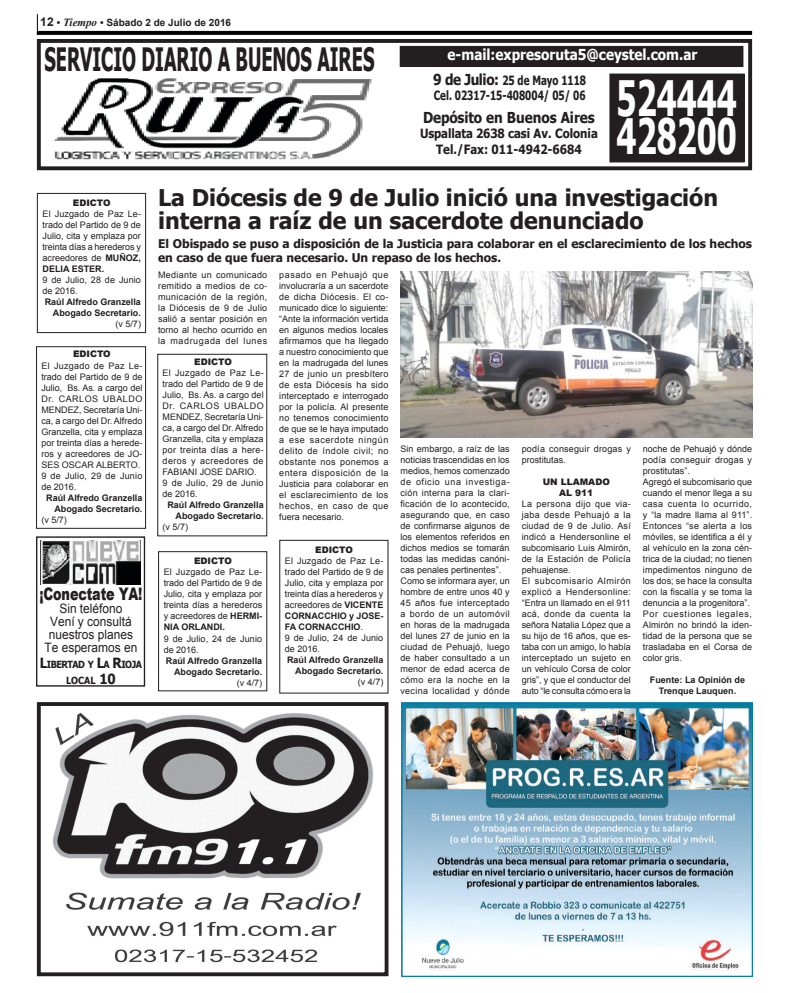
<style>
.page{position:relative;width:789px;height:993px;background:#fff}
.page>*{position:absolute;margin:0;border:0;box-sizing:border-box;transform-origin:0 0}
.t1{font:700 48.7px/38.3px "Tahoma";color:#fff;scale:.65 1}
.t2{font:700 32.2px "Tahoma";color:#231f20;scale:.56 1}
.t3{font:700 23px/23.6px "Tahoma";color:#231f20}
.t4{font:900 17.3px "Arial";letter-spacing:-.01em;color:#231f20;scale:.74 1}
.t5{font:700 15.1px "Tahoma";color:#fff;scale:.9 1}
.t6{font:700 15.1px "Tahoma";color:#231f20;scale:.9 1}
.t7{font:13px/13px "Arial";color:#231f20;text-align:center;scale:.92 1}
.t8{font:700 12.8px/15.3px "Tahoma";color:#231f20;text-align:center;scale:.9 1}
.t9{font:700 12.8px/15.3px "Tahoma";color:#231f20;scale:.76 1}
.t10{font:700 12px/14.4px "Tahoma";color:#231f20}
.t11{font:700 10px "Arial";color:#231f20}
.t12{font:700 9.8px/15.7px "Tahoma";letter-spacing:-.055em;color:#231f20;text-align:center;scale:.92 1}
.t13{font:9px/11px "Arial";color:#231f20}
.t14{font:9px/11px "Arial";letter-spacing:.02em;color:#231f20}
.t15{font:700 9px/11px "Arial";color:#231f20;text-align:right}
.t16{font:900 9px/11px "Arial";color:#231f20;text-align:center}
.s1{font-size:12px}
.s2{font-family:"Times New Roman";font-style:italic;font-size:11px}
.s3{font-size:15.1px}
.s4{font-weight:700}
.s5{font-size:14px}
</style>
<div class="page">
<svg style="left:37px;top:14px;width:1px;height:17px"></svg>
<svg style="left:37px;top:31px;width:714px;height:4px;background:#050505"></svg>
<div style="left:37px;top:39px;width:714px;height:131px;border:4px solid #231f20"></div>
<img style="left:53px;top:78px;width:319px;height:82px">
<div style="left:400px;top:46px;width:342px;height:20px;background:#231f20"></div>
<div style="left:399px;top:46px;width:344px;height:21px;border:1px solid #231f20"></div>
<div style="left:609px;top:74px;width:134px;height:88px;background:#231f20"></div>
<div style="left:609px;top:74px;width:135px;height:88px;border:1px solid #231f20"></div>
<img style="left:52px;top:712px;width:322px;height:251px">
<div style="left:37px;top:702px;width:351px;height:273px;border:4px solid #231f20"></div>
<div style="left:158px;top:551px;width:109px;height:140px;border:1px solid #231f20"></div>
<div style="left:37px;top:193px;width:109px;height:140px;border:1px solid #231f20"></div>
<div style="left:36px;top:536px;width:109px;height:150px;border:1px solid #231f20"></div>
<img style="left:40px;top:540px;width:100px;height:44px">
<img style="left:401px;top:702px;width:351px;height:273px">
<div style="left:36px;top:346px;width:110px;height:182px;border:1px solid #231f20"></div>
<div style="left:157px;top:353px;width:110px;height:183px;border:1px solid #231f20"></div>
<img style="left:400px;top:271px;width:351px;height:166px">
<p class="t11" style="left:40px;top:16px;width:192px"><span class="s1">12</span> • <span class="s2">Tiempo</span> • Sábado 2 de Julio de 2016</p>
<h2 class="t2" style="left:44px;top:36px;width:590px">SERVICIO DIARIO A BUENOS AIRES</h2>
<h3 class="t5" style="left:447px;top:44px;width:279px">e-mail:expresoruta5@ceystel.com.ar</h3>
<h3 class="t9" style="left:433px;top:72px;width:202px"><span class="s3">9 de Julio:</span> 25 de Mayo 1118<br>Cel. 02317-15-408004/ 05/ 06</h3>
<h3 class="t6" style="left:423px;top:107px;width:192px">Depósito en Buenos Aires</h3>
<h3 class="t8" style="left:420px;top:125px;width:199px">Uspallata 2638 casi Av. Colonia<br>Tel./Fax: 011-4942-6684</h3>
<h1 class="t1" style="left:616px;top:76px;width:186px">524444<br>428200</h1>
<p class="t16" style="left:73px;top:197px;width:39px">EDICTO</p>
<p class="t13" style="left:42px;top:208px;width:100px;text-align:justify">El Juzgado de Paz Le&shy;trado del Partido de 9 de Julio, cita y emplaza por treinta días a herederos y acreedores de <span class="s4">MUÑOZ, DELIA ESTER.</span></p>
<p class="t13" style="left:42px;top:274px;width:100px">9 de Julio, 28 de Junio de 2016.</p>
<p class="t15" style="left:45px;top:297px;width:98px">Raúl Alfredo Granzella<br>Abogado Secretario.</p>
<p class="t13" style="left:115px;top:318px;width:27px">(v 5/7)</p>
<p class="t16" style="left:73px;top:348px;width:39px">EDICTO</p>
<p class="t13" style="left:41px;top:360px;width:102px">El Juzgado de Paz Le&shy;trado del Partido de 9 de<br>Julio, Bs. As. a cargo del<br>Dr. CARLOS UBALDO<br>MENDEZ, Secretaría Uni&shy;ca, a cargo del Dr. Alfredo<br>Granzella, cita y emplaza por treinta días a herede&shy;ros y acreedores de JO-<br>SES OSCAR ALBERTO.<br>9 de Julio, 29 de Junio de 2016.</p>
<p class="t15" style="left:46px;top:492px;width:98px">Raúl Alfredo Granzella<br>Abogado Secretario.</p>
<p class="t13" style="left:41px;top:514px;width:27px">(v 5/7)</p>
<h3 class="t4" style="left:39px;top:581px;width:141px">¡Conectate YA!</h3>
<h3 class="t7" style="left:44px;top:602px;width:102px">Sin teléfono<br>Vení y consultá nuestros planes<br>Te esperamos en</h3>
<p class="t12" style="left:40px;top:655px;width:112px"><span class="s5">L</span>IBERTAD Y <span class="s5">L</span>A <span class="s5">R</span>IOJA<br>LOCAL <span class="s5">10</span></p>
<h3 class="t3" style="left:158px;top:184px;width:561px">La Diócesis de 9 de Julio inició una investigación interna a raíz de un sacerdote denunciado</h3>
<h3 class="t10" style="left:158px;top:235px;width:595px">El Obispado se puso a disposición de la Justicia para colaborar en el esclarecimiento de los hechos en caso de que fuera necesario. Un repaso de los hechos.</h3>
<p class="t13" style="left:158px;top:269px;width:111px;text-align:justify">Mediante un comunicado remitido a medios de co&shy;municación de la región, la Diócesis de 9 de Julio salió a sentar posición en torno al hecho ocurrido en la madrugada del lunes</p>
<p class="t13" style="left:279px;top:269px;width:111px;text-align:justify">pasado en Pehuajó que involucraría a un sacerdote de dicha Diócesis. El co&shy;municado dice lo siguiente: “Ante la información vertida en algunos medios locales afirmamos que ha llegado a nuestro conocimiento que en la madrugada del lunes 27 de junio un presbítero de esta Diócesis ha sido interceptado e interrogado por la policía. Al presente no tenemos conocimiento de que se le haya imputado a ese sacerdote ningún delito de índole civil; no obstante nos ponemos a entera disposición de la Justicia para colaborar en el esclarecimiento de los hechos, en caso de que fuera necesario.</p>
<p class="t16" style="left:194px;top:356px;width:39px">EDICTO</p>
<p class="t13" style="left:162px;top:367px;width:102px">El Juzgado de Paz Le&shy;trado del Partido de 9 de<br>Julio, Bs. As. a cargo del<br>Dr. CARLOS UBALDO<br>MENDEZ, Secretaría Uni&shy;ca, a cargo del Dr. Alfredo<br>Granzella, cita y emplaza por treinta días a here&shy;deros y acreedores de<br>FABIANI JOSE DARIO.<br>9 de Julio, 29 de Junio de 2016.</p>
<p class="t15" style="left:167px;top:499px;width:98px">Raúl Alfredo Granzella<br>Abogado Secretario.</p>
<p class="t13" style="left:162px;top:521px;width:27px">(v 5/7)</p>
<p class="t13" style="left:642px;top:443px;width:111px">noche de Pehuajó y dónde podía conseguir drogas y prostitutas”.<br>Agregó el subcomisario que cuando el menor llega a su casa cuenta lo ocurrido, y “la madre llama al 911”.<br>Entonces “se alerta a los móviles, se identifica a él y al vehículo en la zona cén&shy;trica de la ciudad; no tienen impedimentos ninguno de los dos; se hace la consulta con la fiscalía y se toma la denuncia a la progenitora”.<br>Por cuestiones legales,<br>Almirón no brindó la iden&shy;tidad de la persona que se trasladaba en el Corsa de color gris.</p>
<p class="t15" style="left:649px;top:674px;width:97px;text-align:center">Fuente: La Opinión de<br>Trenque Lauquen.</p>
<p class="t13" style="left:400px;top:443px;width:111px">Sin embargo, a raíz de las noticias trascendidas en los medios, hemos comenzado de oficio una investiga&shy;ción interna para la clari&shy;ficación de lo acontecido, asegurando que, en caso de confirmarse algunos de los elementos referidos en dichos medios se tomarán todas las medidas canóni&shy;cas penales pertinentes”.<br>Como se informara ayer, un hombre de entre unos 40 y<br>45 años fue interceptado a bordo de un automóvil en horas de la madrugada del lunes 27 de junio en la ciudad de Pehuajó, luego de haber consultado a un menor de edad acerca de cómo era la noche en la vecina localidad y dónde</p>
<p class="t14" style="left:521px;top:443px;width:111px">podía conseguir drogas y prostitutas.</p>
<p class="t16" style="left:542px;top:475px;width:68px">UN LLAMADO<br>AL 911</p>
<p class="t14" style="left:521px;top:498px;width:111px">La persona dijo que via&shy;jaba desde Pehuajó a la ciudad de 9 de Julio. Así indicó a Hendersonline el subcomisario Luis Almirón, de la Estación de Policía pehuajense.<br>El subcomisario Almirón explicó a Hendersonline: “Entra un llamado en el 911 acá, donde da cuenta la señora Natalia López que a su hijo de 16 años, que es&shy;taba con un amigo, lo había interceptado un sujeto en un vehículo Corsa de color gris”, y que el conductor del auto “le consulta cómo era la</p>
<p class="t16" style="left:315px;top:544px;width:39px">EDICTO</p>
<p class="t13" style="left:285px;top:555px;width:100px">El Juzgado de Paz Le&shy;trado del Partido de 9 de<br>Julio, cita y emplaza por treinta días a herederos y acreedores de <span class="s4">VICENTE<br>CORNACCHIO y JOSE-<br>FA CORNACCHIO</span>.<br>9 de Julio, 24 de Junio de 2016.</p>
<p class="t15" style="left:287px;top:654px;width:98px">Raúl Alfredo Granzella<br>Abogado Secretario.</p>
<p class="t13" style="left:357px;top:676px;width:27px">(v 4/7)</p>
<p class="t16" style="left:194px;top:555px;width:39px">EDICTO</p>
<p class="t13" style="left:164px;top:566px;width:100px;text-align:justify">El Juzgado de Paz Le&shy;trado del Partido de 9 de Julio, cita y emplaza por treinta días a herederos y acreedores de <span class="s4">HERMI-NIA ORLANDI.</span></p>
<p class="t13" style="left:164px;top:632px;width:100px">9 de Julio, 24 de Junio de 2016.</p>
<p class="t15" style="left:166px;top:655px;width:98px">Raúl Alfredo Granzella<br>Abogado Secretario.</p>
<p class="t13" style="left:236px;top:676px;width:27px">(v 4/7)</p>
</div>
